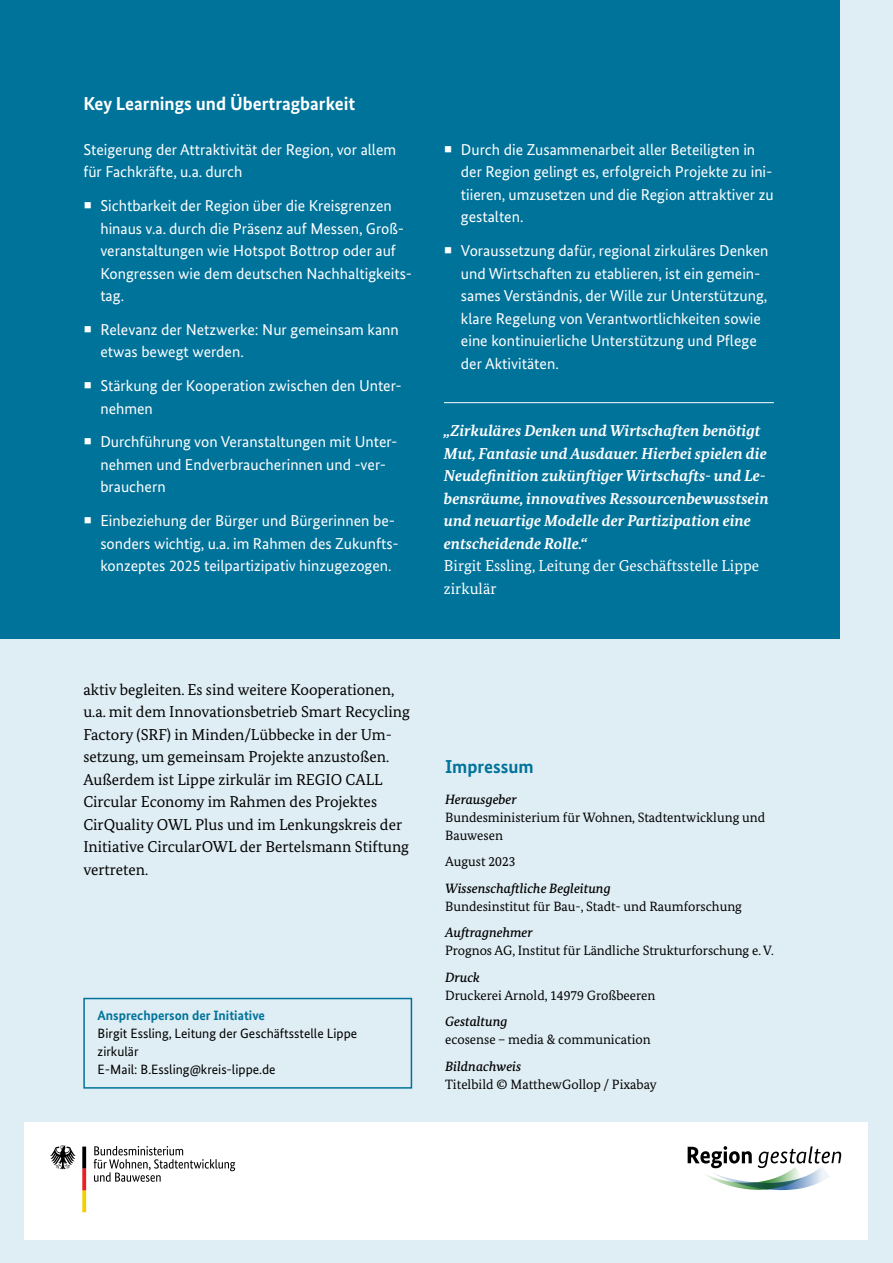
<style>
.page{position:relative;width:893px;height:1263px;background:#dfedf4}
.page>*{position:absolute;margin:0;border:0;box-sizing:border-box;transform-origin:0 0}
.H2-Subhead_Kasten{font:700 18.75px "Bundes Sans";color:#fff}
.H2-Subhead{font:700 18.75px "Bundes Sans";color:#00739a}
.P-Copy_Kasten{font:15.75px/22.5px "Bundes Sans";color:#fff}
.P-Copy{font:15.75px/22.5px "Bundes Serif";color:#000}
.P-Hinweis_weiß{font:italic 700 15.75px/22.5px "Bundes Serif";color:#fff}
.P-Impressum_9_13{font:13.5px/18px "Bundes Serif";color:#000}
.P-Ansprechpartner_9{font:13.5px/18px "Bundes Sans";color:#000}
.P-Ansprechpartner_9-2{font:700 13.5px "Bundes Sans";color:#00739a}
.s1{font-weight:400;font-style:normal}
.s2{font-weight:500;font-style:italic}
</style>
<div class="page">
<div style="left:0;top:0;width:840px;height:639px;background:#00739a"></div>
<hr style="left:444px;top:402px;width:330px;height:1px;background:#fff">
<div style="left:83px;top:998px;width:329px;height:91px;border:2px solid #00739a"></div>
<div style="left:25px;top:1122px;width:843px;height:118px;background:#fff"></div>
<svg style="left:94px;top:1146px;width:141px;height:36px"></svg>
<svg style="left:50px;top:1145px;width:26px;height:24px"></svg>
<svg style="left:82px;top:1146px;width:4px;height:66px"></svg>
<svg style="left:688px;top:1146px;width:153px;height:44px"></svg>
<h2 class="H2-Subhead_Kasten" style="left:83px;top:92px;width:274px">Key Learnings und Übertragbarkeit</h2>
<p class="P-Copy_Kasten" style="left:83px;top:138px;width:314px">Steigerung der Attraktivität der Region, vor allem für Fachkräfte, u.a. durch</p>
<p class="P-Copy_Kasten" style="left:100px;top:194px;width:313px">Sichtbarkeit der Region über die Kreisgrenzen hinaus v.a. durch die Präsenz auf Messen, Groß&shy;veranstaltungen wie Hotspot Bottrop oder auf Kongressen wie dem deutschen Nachhaltigkeits&shy;tag.</p>
<p class="P-Copy_Kasten" style="left:100px;top:318px;width:300px">Relevanz der Netzwerke: Nur gemeinsam kann etwas bewegt werden.</p>
<p class="P-Copy_Kasten" style="left:100px;top:374px;width:303px">Stärkung der Kooperation zwischen den Unter&shy;nehmen</p>
<p class="P-Copy_Kasten" style="left:100px;top:430px;width:299px">Durchführung von Veranstaltungen mit Unter&shy;nehmen und Endverbraucherinnen und -ver&shy;brauchern</p>
<p class="P-Copy_Kasten" style="left:100px;top:509px;width:300px">Einbeziehung der Bürger und Bürgerinnen be&shy;sonders wichtig, u.a. im Rahmen des Zukunfts&shy;konzeptes 2025 teilpartizipativ hinzugezogen.</p>
<p class="P-Copy_Kasten" style="left:461px;top:138px;width:314px">Durch die Zusammenarbeit aller Beteiligten in der Region gelingt es, erfolgreich Projekte zu ini&shy;tiieren, umzusetzen und die Region attraktiver zu gestalten.</p>
<p class="P-Copy_Kasten" style="left:461px;top:239px;width:309px">Voraussetzung dafür, regional zirkuläres Denken und Wirtschaften zu etablieren, ist ein gemein&shy;sames Verständnis, der Wille zur Unterstützung, klare Regelung von Verantwortlichkeiten sowie eine kontinuierliche Unterstützung und Pflege der Aktivitäten.</p>
<p class="P-Hinweis_weiß" style="left:444px;top:419px;width:326px">„Zirkuläres Denken und Wirtschaften benötigt Mut, Fantasie und Ausdauer. Hierbei spielen die Neudefinition zukünftiger Wirtschafts- und Le&shy;bensräume, innovatives Ressourcenbewusstsein und neuartige Modelle der Partizipation eine entscheidende Rolle.“<br><span class="s1">Birgit Essling, Leitung der Geschäftsstelle Lippe zirkulär</span></p>
<p class="P-Copy" style="left:83px;top:678px;width:328px">aktiv begleiten. Es sind weitere Kooperationen, u.a. mit dem Innovationsbetrieb Smart Recycling Factory (SRF) in Minden/Lübbecke in der Um&shy;setzung, um gemeinsam Projekte anzustoßen.<br>Außerdem ist Lippe zirkulär im REGIO CALL Circular Economy im Rahmen des Projektes CirQuality OWL Plus und im Lenkungskreis der Initiative CircularOWL der Bertelsmann Stiftung vertreten.</p>
<p class="P-Ansprechpartner_9-2" style="left:98px;top:1007px;width:169px">Ansprechperson der Initiative</p>
<p class="P-Ansprechpartner_9" style="left:98px;top:1024px;width:261px">Birgit Essling, Leitung der Geschäftsstelle Lippe zirkulär</p>
<p class="P-Ansprechpartner_9" style="left:98px;top:1060px;width:180px">E-Mail: B.Essling@kreis-lippe.de</p>
<h2 class="H2-Subhead" style="left:445px;top:755px;width:90px">Impressum</h2>
<p class="P-Impressum_9_13" style="left:445px;top:790px;width:322px"><span class="s2">Herausgeber<br></span>Bundesministerium für Wohnen, Stadtentwicklung und<br>Bauwesen</p>
<p class="P-Impressum_9_13" style="left:445px;top:852px;width:72px">August 2023</p>
<p class="P-Impressum_9_13" style="left:445px;top:879px;width:298px"><span class="s2">Wissenschaftliche Begleitung<br></span>Bundesinstitut für Bau-, Stadt- und Raumforschung</p>
<p class="P-Impressum_9_13" style="left:445px;top:923px;width:330px"><span class="s2">Auftragnehmer<br></span>Prognos AG, Institut für Ländliche Strukturforschung e. V.</p>
<p class="P-Impressum_9_13" style="left:445px;top:968px;width:212px"><span class="s2">Druck<br></span>Druckerei Arnold, 14979 Großbeeren</p>
<p class="P-Impressum_9_13" style="left:445px;top:1012px;width:207px"><span class="s2">Gestaltung<br></span>ecosense – media &amp; communication</p>
<p class="P-Impressum_9_13" style="left:445px;top:1057px;width:213px"><span class="s2">Bildnachweis<br></span>Titelbild © MatthewGollop / Pixabay</p>
</div>
